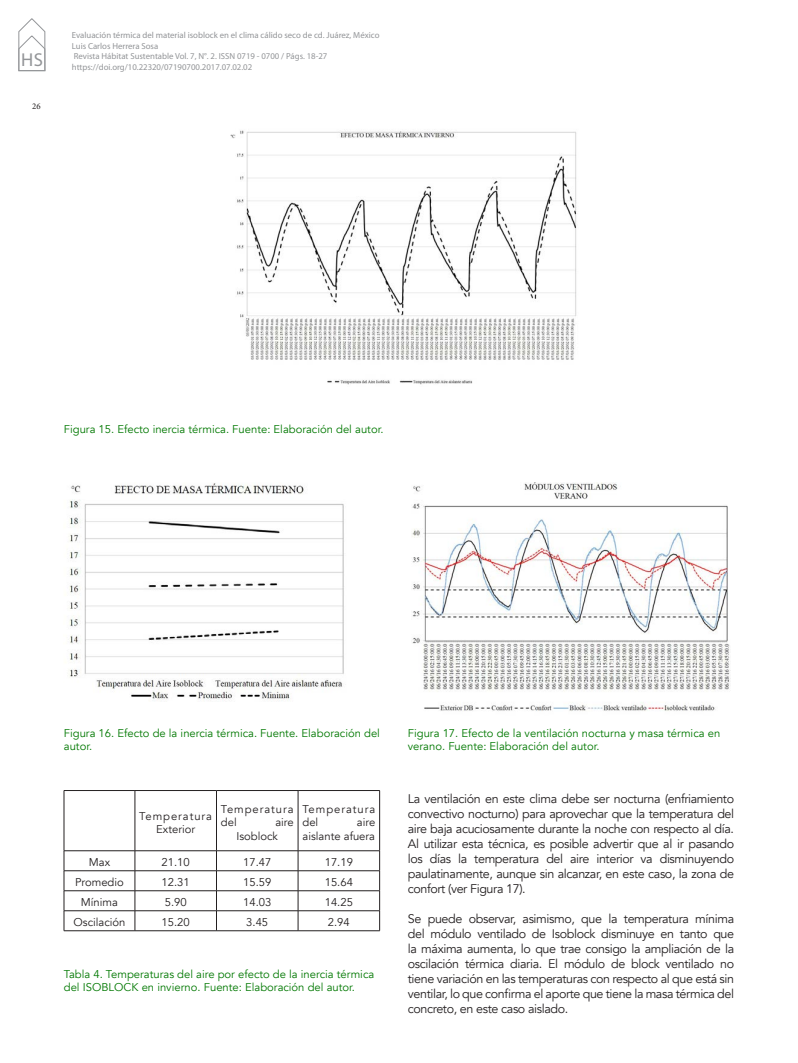
<style>
.page{position:relative;width:798px;height:1063px;background:#fff}
.page>*{position:absolute;margin:0;border:0;box-sizing:border-box;transform-origin:0 0}
.t1{font:18.75px "Myriad Pro";color:#939598}
._07_CUERPO_TEXTO{font:12.5px/15px "Avenir";letter-spacing:-.03em;color:#231f20;text-align:justify}
._09_PIE_DE_FOTOS{font:11.25px/13.5px "Avenir";color:#007800}
._07_CUERPO_TEXTO-2{font:11.25px/13.5px "Avenir";color:#231f20}
._07_CUERPO_TEXTO-3{font:11.25px/13.5px "Avenir";letter-spacing:.085em;color:#231f20}
.t2{font:8.75px/10.5px "Myriad Pro";color:#939598}
.t3{font:8.75px "Minion Pro";color:#231f20}
</style>
<div class="page">
<svg style="left:19px;top:18px;width:26px;height:53px"></svg>
<img style="left:230px;top:130px;width:347px;height:255px">
<hr style="left:64px;top:790px;width:71px;height:1px;background:#231f20">
<hr style="left:64px;top:791px;width:1px;height:60px;background:#231f20">
<hr style="left:135px;top:790px;width:81px;height:1px;background:#231f20">
<hr style="left:135px;top:791px;width:1px;height:60px;background:#231f20">
<hr style="left:216px;top:790px;width:82px;height:1px;background:#231f20">
<hr style="left:216px;top:791px;width:1px;height:60px;background:#231f20">
<hr style="left:298px;top:790px;width:81px;height:1px;background:#231f20">
<hr style="left:298px;top:791px;width:1px;height:60px;background:#231f20">
<hr style="left:379px;top:791px;width:1px;height:60px;background:#231f20">
<hr style="left:64px;top:851px;width:71px;height:1px;background:#231f20">
<hr style="left:135px;top:851px;width:81px;height:1px;background:#231f20">
<hr style="left:216px;top:851px;width:82px;height:1px;background:#231f20">
<hr style="left:298px;top:851px;width:81px;height:1px;background:#231f20">
<hr style="left:64px;top:871px;width:71px;height:1px;background:#231f20">
<hr style="left:135px;top:871px;width:81px;height:1px;background:#231f20">
<hr style="left:216px;top:871px;width:82px;height:1px;background:#231f20">
<hr style="left:298px;top:871px;width:81px;height:1px;background:#231f20">
<hr style="left:64px;top:891px;width:71px;height:1px;background:#231f20">
<hr style="left:135px;top:891px;width:81px;height:1px;background:#231f20">
<hr style="left:216px;top:891px;width:82px;height:1px;background:#231f20">
<hr style="left:298px;top:891px;width:81px;height:1px;background:#231f20">
<hr style="left:64px;top:911px;width:71px;height:1px;background:#231f20">
<svg style="left:64px;top:851px;width:1px;height:80px"></svg>
<hr style="left:135px;top:911px;width:81px;height:1px;background:#231f20">
<svg style="left:135px;top:851px;width:1px;height:80px"></svg>
<hr style="left:216px;top:911px;width:82px;height:1px;background:#231f20">
<svg style="left:216px;top:852px;width:1px;height:79px"></svg>
<hr style="left:298px;top:911px;width:81px;height:1px;background:#231f20">
<svg style="left:298px;top:851px;width:1px;height:80px"></svg>
<svg style="left:379px;top:851px;width:1px;height:80px"></svg>
<hr style="left:64px;top:931px;width:71px;height:1px;background:#231f20">
<hr style="left:135px;top:931px;width:81px;height:1px;background:#231f20">
<hr style="left:216px;top:931px;width:82px;height:1px;background:#231f20">
<hr style="left:298px;top:931px;width:81px;height:1px;background:#231f20">
<img style="left:69px;top:483px;width:275px;height:218px">
<img style="left:412px;top:482px;width:318px;height:229px">
<h1 class="t1" style="left:21px;top:48px;width:24px">HS</h1>
<p class="t3" style="left:32px;top:101px;width:10px">26</p>
<p class="t2" style="left:72px;top:30px;width:309px">Evaluación térmica del material isoblock en el clima cálido seco de cd. Juárez, México<br>Luis Carlos Herrera Sosa<br>Revista Hábitat Sustentable Vol. 7, N°. 2. ISSN 0719 - 0700 / Págs. 18-27</p>
<p class="t2" style="left:72px;top:62px;width:182px">https://doi.org/10.22320/07190700.2017.07.02.02</p>
<p class="_09_PIE_DE_FOTOS" style="left:64px;top:423px;width:321px">Figura 15. Efecto inercia térmica. Fuente: Elaboración del autor.</p>
<p class="_09_PIE_DE_FOTOS" style="left:64px;top:726px;width:317px">Figura 16. Efecto de la inercia térmica. Fuente. Elaboración del autor.</p>
<p class="_09_PIE_DE_FOTOS" style="left:407px;top:726px;width:314px">Figura 17. Efecto de la ventilación nocturna y masa térmica en verano. Fuente: Elaboración del autor.</p>
<p class="_07_CUERPO_TEXTO-3" style="left:139px;top:809px;width:74px;text-align:center">Temperatura<br>Exterior</p>
<p class="_07_CUERPO_TEXTO-3" style="left:221px;top:802px;width:74px">Temperatura del</p>
<p class="_07_CUERPO_TEXTO-2" style="left:236px;top:816px;width:59px;text-indent:39px">aire<br>Isoblock</p>
<p class="_07_CUERPO_TEXTO-3" style="left:302px;top:802px;width:74px">Temperatura del</p>
<p class="_07_CUERPO_TEXTO-2" style="left:302px;top:816px;width:74px;text-align:right">aire<br>aislante afuera</p>
<p class="_07_CUERPO_TEXTO-2" style="left:89px;top:856px;width:23px">Max</p>
<p class="_07_CUERPO_TEXTO-2" style="left:161px;top:856px;width:30px">21.10</p>
<p class="_07_CUERPO_TEXTO-2" style="left:243px;top:856px;width:30px">17.47</p>
<p class="_07_CUERPO_TEXTO-2" style="left:324px;top:856px;width:30px">17.19</p>
<p class="_07_CUERPO_TEXTO-2" style="left:75px;top:876px;width:50px">Promedio</p>
<p class="_07_CUERPO_TEXTO-2" style="left:161px;top:876px;width:30px">12.31</p>
<p class="_07_CUERPO_TEXTO-2" style="left:243px;top:876px;width:30px">15.59</p>
<p class="_07_CUERPO_TEXTO-2" style="left:324px;top:876px;width:30px">15.64</p>
<p class="_07_CUERPO_TEXTO-2" style="left:81px;top:896px;width:39px">Mínima</p>
<p class="_07_CUERPO_TEXTO-2" style="left:165px;top:896px;width:23px">5.90</p>
<p class="_07_CUERPO_TEXTO-2" style="left:243px;top:896px;width:30px">14.03</p>
<p class="_07_CUERPO_TEXTO-2" style="left:324px;top:896px;width:30px">14.25</p>
<p class="_07_CUERPO_TEXTO-2" style="left:73px;top:916px;width:53px">Oscilación</p>
<p class="_07_CUERPO_TEXTO-2" style="left:161px;top:916px;width:30px">15.20</p>
<p class="_07_CUERPO_TEXTO-2" style="left:246px;top:916px;width:23px">3.45</p>
<p class="_07_CUERPO_TEXTO-2" style="left:328px;top:916px;width:23px">2.94</p>
<p class="_09_PIE_DE_FOTOS" style="left:64px;top:968px;width:312px">Tabla 4. Temperaturas del aire por efecto de la inercia térmica del ISOBLOCK en invierno. Fuente: Elaboración del autor.</p>
<p class="_07_CUERPO_TEXTO" style="left:407px;top:791px;width:328px">La ventilación en este clima debe ser nocturna (enfriamiento convectivo nocturno) para aprovechar que la temperatura del aire baja acuciosamente durante la noche con respecto al día.<br>Al utilizar esta técnica, es posible advertir que al ir pasando los días la temperatura del aire interior va disminuyendo paulatinamente, aunque sin alcanzar, en este caso, la zona de confort (ver Figura 17).</p>
<p class="_07_CUERPO_TEXTO" style="left:407px;top:911px;width:328px">Se puede observar, asimismo, que la temperatura mínima del módulo ventilado de Isoblock disminuye en tanto que la máxima aumenta, lo que trae consigo la ampliación de la oscilación térmica diaria. El módulo de block ventilado no tiene variación en las temperaturas con respecto al que está sin ventilar, lo que confirma el aporte que tiene la masa térmica del concreto, en este caso aislado.</p>
</div>
